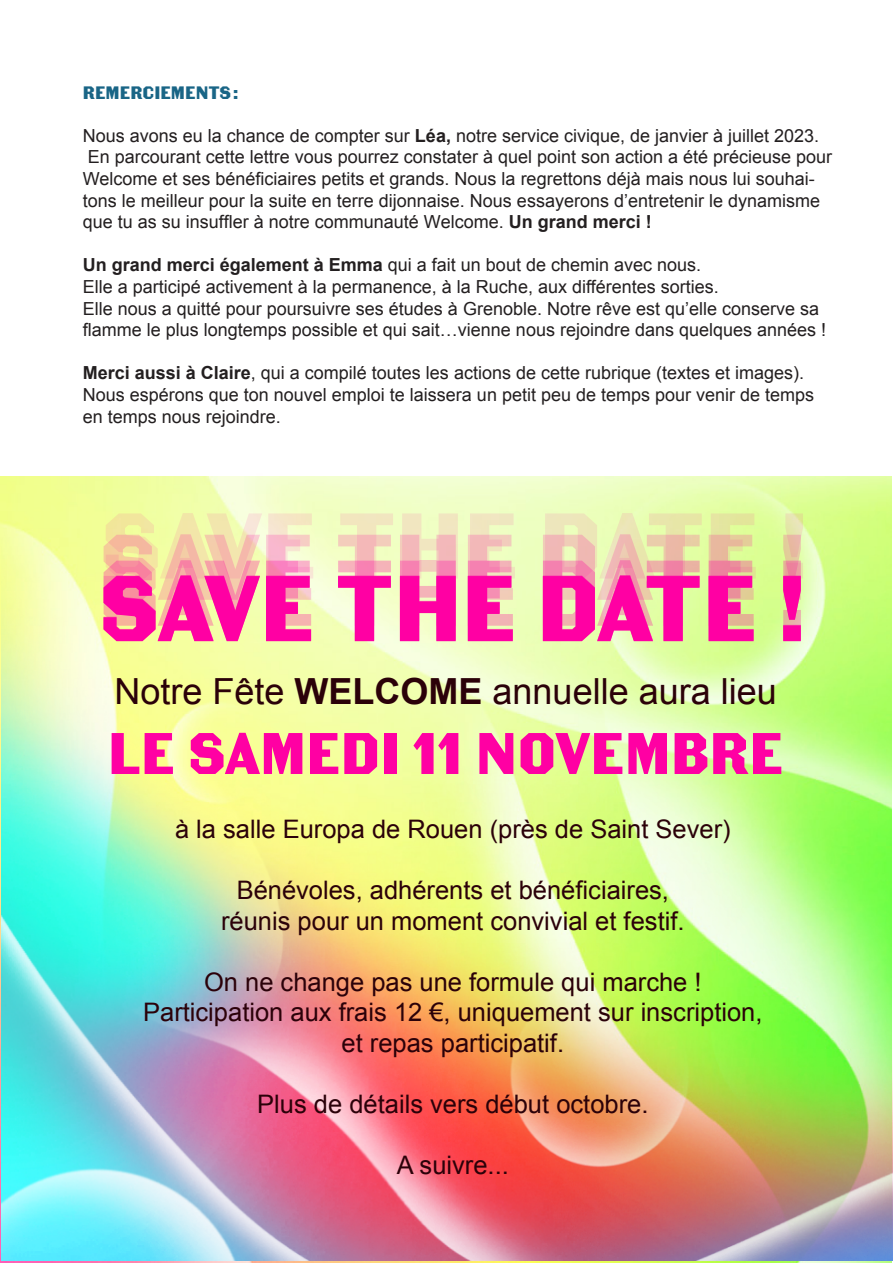
<style>
.page{position:relative;width:893px;height:1263px;background:#fff}
.page>*{position:absolute;margin:0;border:0;box-sizing:border-box;transform-origin:0 0}
.t1{font:93px "Becker Gothics Egyptian";letter-spacing:-.01em;color:#ff00a3}
.t2{font:58.5px "Becker Gothics Egyptian";color:#ff00a3}
.t3{font:36px "Arial";color:#2b0109}
.t4{font:25.5px/30.6px "Arial";color:#2b0109;text-align:center}
.t5{font:18px/21.6px "Arial";color:#231f20}
.t6{font:18px "Becker Gothics Egyptian";color:#196586}
.s1{font-weight:700}
</style>
<div class="page">
<img style="left:1px;top:476px;width:892px;height:784px">
<p class="t6" style="left:83px;top:81px;width:157px">REMERCIEMENTS :</p>
<p class="t5" style="left:83px;top:125px;width:738px">Nous avons eu la chance de compter sur <span class="s1">Léa,</span> notre service civique, de janvier à juillet 2023.</p>
<p class="t5" style="left:83px;top:146px;width:751px">En parcourant cette lettre vous pourrez constater à quel point son action a été précieuse pour Welcome et ses bénéficiaires petits et grands. Nous la regrettons déjà mais nous lui souhai&shy;tons le meilleur pour la suite en terre dijonnaise. Nous essayerons d’entretenir le dynamisme que tu as su insuffler à notre communauté Welcome. <span class="s1">Un grand merci !</span></p>
<p class="t5" style="left:83px;top:254px;width:745px"><span class="s1">Un grand merci également à Emma</span> qui a fait un bout de chemin avec nous.<br>Elle a participé activement à la permanence, à la Ruche, aux différentes sorties.<br>Elle nous a quitté pour poursuivre ses études à Grenoble. Notre rêve est qu’elle conserve sa flamme le plus longtemps possible et qui sait…vienne nous rejoindre dans quelques années !</p>
<p class="t5" style="left:83px;top:362px;width:733px"><span class="s1">Merci aussi à Claire</span>, qui a compilé toutes les actions de cette rubrique (textes et images).<br>Nous espérons que ton nouvel emploi te laissera un petit peu de temps pour venir de temps en temps nous rejoindre.</p>
<h1 class="t1" style="left:101px;top:485px;width:709px">SAVE THE DATE !</h1>
<h1 class="t1" style="left:99px;top:507px;width:709px">SAVE THE DATE !</h1>
<h1 class="t1" style="left:99px;top:533px;width:709px">SAVE THE DATE !</h1>
<h1 class="t1" style="left:99px;top:548px;width:709px">SAVE THE DATE !</h1>
<p class="t3" style="left:114px;top:667px;width:664px">Notre Fête <span class="s1">WELCOME</span> annuelle aura lieu</p>
<p class="t2" style="left:108px;top:715px;width:677px">LE SAMEDI 11 NOVEMBRE</p>
<p class="t4" style="left:175px;top:814px;width:557px">à la salle Europa de Rouen (près de Saint Sever)</p>
<p class="t4" style="left:221px;top:875px;width:465px">Bénévoles, adhérents et bénéficiaires, réunis pour un moment convivial et festif.</p>
<p class="t4" style="left:204px;top:967px;width:499px">On ne change pas une formule qui marche !</p>
<p class="t4" style="left:143px;top:997px;width:621px">Participation aux frais 12 €, uniquement sur inscription,</p>
<p class="t4" style="left:342px;top:1028px;width:224px">et repas participatif.</p>
<p class="t4" style="left:257px;top:1089px;width:393px">Plus de détails vers début octobre.</p>
<p class="t4" style="left:397px;top:1150px;width:113px">A suivre...</p>
</div>
